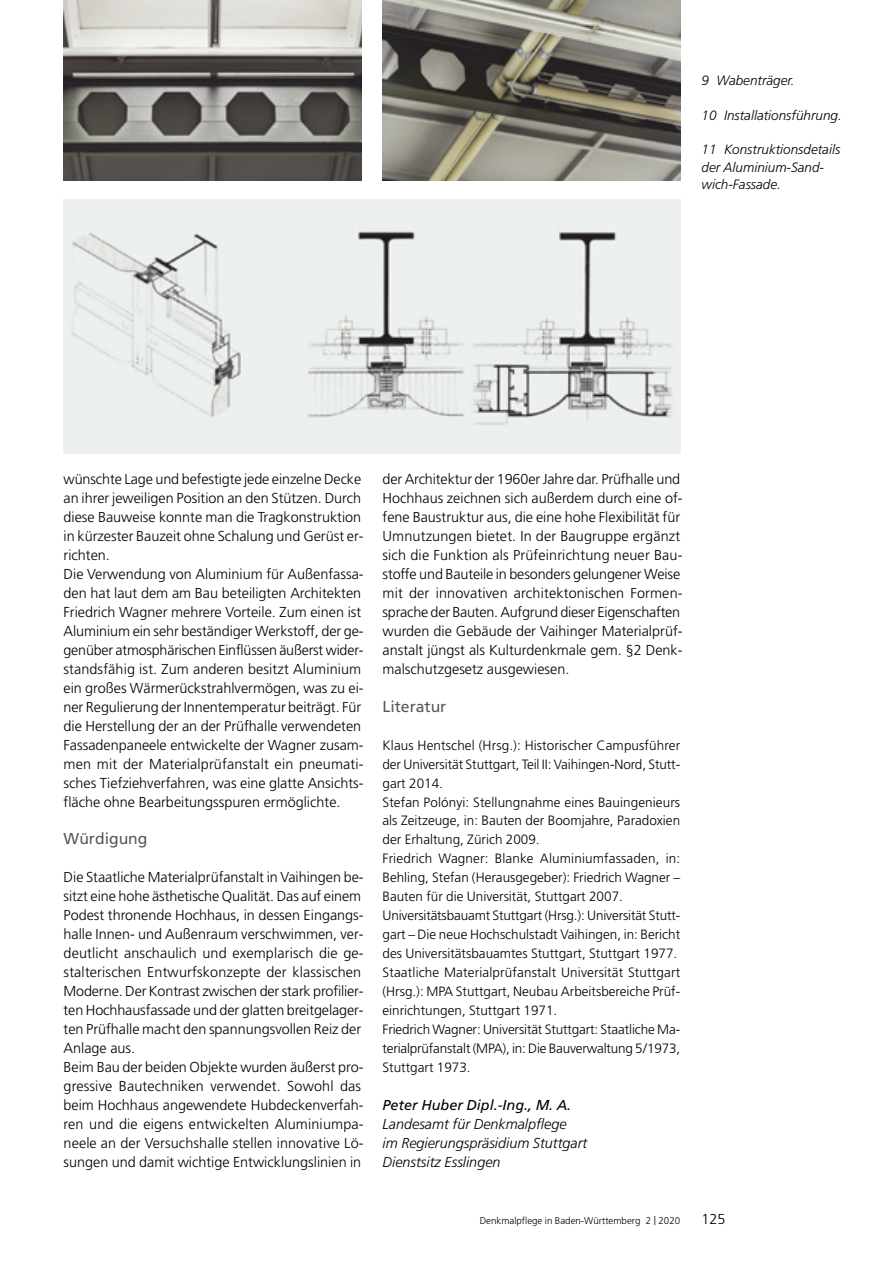
<style>
.page{position:relative;width:893px;height:1263px;background:#fff}
.page>*{position:absolute;margin:0;border:0;box-sizing:border-box;transform-origin:0 0}
.t1{font:15.75px "Frutiger";color:#595959}
.t2{font:300 14.4px/19px "Frutiger";color:#000}
.t3{font:italic 300 14.4px/19px "Frutiger";color:#000}
.t4{font:italic 14.4px "Frutiger";color:#000}
.t5{font:300 13.5px/19px "Frutiger";color:#000}
.t6{font:italic 300 13.5px/17.2px "Frutiger";color:#000}
.t7{font:300 9.75px "Frutiger";color:#000}
.s1{font-size:12px}
</style>
<div class="page">
<img style="left:64px;top:0;width:297px;height:180px">
<img style="left:382px;top:0;width:298px;height:180px">
<img style="left:64px;top:199px;width:616px;height:255px">
<p class="t6" style="left:701px;top:73px;width:95px">9 Wabenträger.</p>
<p class="t6" style="left:701px;top:107px;width:142px">10 Installationsführung.</p>
<p class="t6" style="left:701px;top:142px;width:140px">11 Konstruktionsdetails der Aluminium-Sand&shy;wich-Fassade.</p>
<p class="t2" style="left:64px;top:470px;width:302px">wünschte Lage und befestigte jede einzelne Decke an ihrer jeweiligen Position an den Stützen. Durch diese Bauweise konnte man die Tragkonstruktion in kürzester Bauzeit ohne Schalung und Gerüst er&shy;richten.<br>Die Verwendung von Aluminium für Außenfassa&shy;den hat laut dem am Bau beteiligten Architekten Friedrich Wagner mehrere Vorteile. Zum einen ist Aluminium ein sehr beständiger Werkstoff, der ge&shy;genüber atmosphärischen Einflüssen äußerst wider - standsfähig ist. Zum anderen besitzt Aluminium ein großes Wärmerückstrahlvermögen, was zu ei&shy;ner Regulierung der Innentemperatur beiträgt. Für die Herstellung der an der Prüfhalle verwendeten Fassadenpaneele entwickelte der Wagner zusam&shy;men mit der Materialprüfanstalt ein pneumati&shy;sches Tiefziehverfahren, was eine glatte Ansichts&shy;fläche ohne Bearbeitungsspuren ermöglichte.</p>
<p class="t1" style="left:64px;top:833px;width:85px">Würdigung</p>
<p class="t2" style="left:64px;top:869px;width:302px">Die Staatliche Materialprüfanstalt in Vaihingen be&shy;sitzt eine hohe ästhetische Qualität. Das auf einem Podest thronende Hochhaus, in dessen Eingangs&shy;halle Innen- und Außenraum verschwimmen, ver&shy;deutlicht anschaulich und exemplarisch die ge&shy;stalterischen Entwurfskonzepte der klassischen Moderne. Der Kontrast zwischen der stark profilier - ten Hochhausfassade und der glatten breitgelager - ten Prüfhalle macht den spannungsvollen Reiz der Anlage aus.<br>Beim Bau der beiden Objekte wurden äußerst pro&shy;gressive Bautechniken verwendet. Sowohl das beim Hochhaus angewendete Hubdeckenverfah&shy;ren und die eigens entwickelten Aluminiumpa&shy;neele an der Versuchshalle stellen innovative Lö&shy;sungen und damit wichtige Entwicklungslinien in</p>
<p class="t2" style="left:382px;top:470px;width:302px">der Architektur der 1960er Jahre dar. Prüfhalle und Hochhaus zeichnen sich außerdem durch eine of&shy;fene Baustruktur aus, die eine hohe Flexibilität für Umnutzungen bietet. In der Baugruppe ergänzt sich die Funktion als Prüfeinrichtung neuer Bau&shy;stoffe und Bauteile in besonders gelungener Weise mit der innovativen architektonischen Formen&shy;sprache der Bauten. Aufgrund dieser Eigenschaften wurden die Gebäude der Vaihinger Materialprüf&shy;anstalt jüngst als Kulturdenkmale gem. §2 Denk&shy;malschutzgesetz ausgewiesen.</p>
<p class="t1" style="left:382px;top:700px;width:65px">Literatur</p>
<p class="t5" style="left:382px;top:736px;width:299px">Klaus Hentschel (Hrsg.): Historischer Campusführer der Universität Stuttgart, Teil II: Vaihingen-Nord, Stutt&shy;gart 2014.<br>Stefan Polónyi: Stellungnahme eines Bauingenieurs als Zeitzeuge, in: Bauten der Boomjahre, Paradoxien der Erhaltung, Zürich 2009.<br>Friedrich Wagner: Blanke Aluminiumfassaden, in:<br>Behling, Stefan (Herausgegeber): Friedrich Wagner – Bauten für die Universität, Stuttgart 2007.<br>Universitätsbauamt Stuttgart (Hrsg.): Universität Stutt&shy;gart – Die neue Hochschulstadt Vaihingen, in: Bericht des Universitätsbauamtes Stuttgart, Stuttgart 1977.<br>Staatliche Materialprüfanstalt Universität Stuttgart (Hrsg.): MPA Stuttgart, Neubau Arbeitsbereiche Prüf&shy;einrichtungen, Stuttgart 1971.<br>Friedrich Wagner: Universität Stuttgart: Staatliche Ma&shy;terialprüfanstalt (MPA), in: Die Bauverwaltung 5/ 1973, Stuttgart 1973.</p>
<p class="t4" style="left:382px;top:1099px;width:190px">Peter Huber Dipl.-Ing., M. A.</p>
<p class="t3" style="left:382px;top:1116px;width:206px">Landesamt für Denkmalpflege<br>im Regierungspräsidium Stuttgart<br>Dienstsitz Esslingen</p>
<p class="t7" style="left:480px;top:1217px;width:202px">Denkmalpflege in Baden-Württemberg 2 <span class="s1">|</span> 2020</p>
<p class="t2" style="left:701px;top:1211px;width:26px">125</p>
</div>
